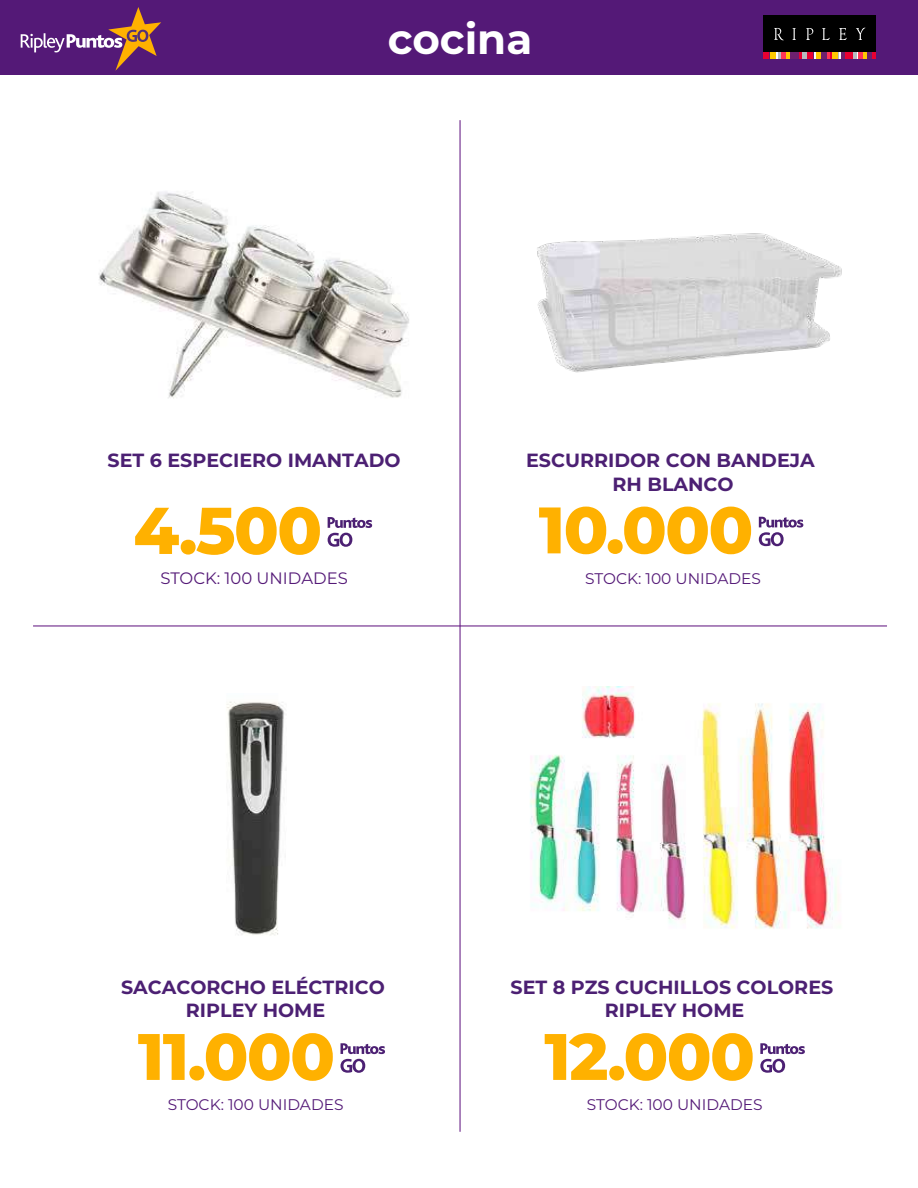
<style>
.page{position:relative;width:918px;height:1188px;background:#fff}
.page>*{position:absolute;margin:0;border:0;box-sizing:border-box;transform-origin:0 0}
.t1{font:800 66px "Montserrat";color:#ffb100}
.t2{font:800 65.55px "Montserrat";letter-spacing:-.025em;color:#ffb100}
.t3{font:700 42px "Montserrat";color:#fff}
.t4{font:700 19.05px/23.1px "Montserrat";color:#4c2073;text-align:center}
.t5{font:16.5px "Montserrat";color:#541977}
.t6{font:15.45px "Montserrat";color:#541977}
</style>
<div class="page">
<svg style="left:328px;top:517px;width:44px;height:30px"></svg>
<img style="left:99px;top:191px;width:310px;height:208px">
<img style="left:226px;top:701px;width:59px;height:234px">
<svg style="left:340px;top:1043px;width:45px;height:30px"></svg>
<div style="left:0;top:0;width:918px;height:75px;background:#541977"></div>
<svg style="left:21px;top:7px;width:140px;height:64px"></svg>
<div style="left:764px;top:16px;width:112px;height:43px;background:#000"></div>
<svg style="left:792px;top:28px;width:4px;height:12px"></svg>
<svg style="left:806px;top:28px;width:7px;height:12px"></svg>
<svg style="left:822px;top:28px;width:8px;height:12px"></svg>
<svg style="left:839px;top:28px;width:8px;height:12px"></svg>
<svg style="left:856px;top:28px;width:9px;height:12px"></svg>
<svg style="left:774px;top:28px;width:10px;height:12px"></svg>
<div style="left:790px;top:52px;width:9px;height:7px;background:#6e206e"></div>
<div style="left:781px;top:52px;width:6px;height:7px;background:#ff3556"></div>
<svg style="left:799px;top:52px;width:3px;height:7px"></svg>
<div style="left:802px;top:52px;width:6px;height:7px;background:#b6bcbf"></div>
<svg style="left:787px;top:52px;width:3px;height:7px"></svg>
<svg style="left:853px;top:52px;width:5px;height:7px"></svg>
<div style="left:816px;top:52px;width:6px;height:7px;background:#ffc900"></div>
<svg style="left:808px;top:52px;width:8px;height:7px"></svg>
<svg style="left:764px;top:52px;width:17px;height:7px"></svg>
<div style="left:844px;top:52px;width:9px;height:7px;background:#e90032"></div>
<svg style="left:822px;top:52px;width:22px;height:7px"></svg>
<div style="left:858px;top:52px;width:6px;height:7px;background:#ff3556"></div>
<svg style="left:864px;top:52px;width:12px;height:7px"></svg>
<hr style="left:33px;top:626px;width:854px;height:1px;background:#5c0e7c">
<hr style="left:460px;top:120px;width:1px;height:1012px;background:#5c0e7c">
<img style="left:537px;top:233px;width:305px;height:140px">
<svg style="left:759px;top:517px;width:44px;height:29px"></svg>
<img style="left:530px;top:686px;width:309px;height:243px">
<svg style="left:760px;top:1043px;width:45px;height:30px"></svg>
<h3 class="t3" style="left:388px;top:9px;width:146px">cocina</h3>
<p class="t4" style="left:108px;top:448px;width:294px">SET 6 ESPECIERO IMANTADO</p>
<h1 class="t1" style="left:133px;top:482px;width:190px">4.500</h1>
<p class="t5" style="left:160px;top:567px;width:189px">STOCK: 100 UNIDADES</p>
<p class="t4" style="left:526px;top:448px;width:290px">ESCURRIDOR CON BANDEJA<br>RH BLANCO</p>
<h2 class="t2" style="left:539px;top:482px;width:216px">10.000</h2>
<p class="t6" style="left:585px;top:568px;width:177px">STOCK: 100 UNIDADES</p>
<p class="t4" style="left:121px;top:975px;width:265px">SACACORCHO ELÉCTRICO<br>RIPLEY HOME</p>
<h2 class="t2" style="left:138px;top:1009px;width:199px">11.000</h2>
<p class="t6" style="left:168px;top:1094px;width:177px">STOCK: 100 UNIDADES</p>
<p class="t4" style="left:511px;top:975px;width:324px">SET 8 PZS CUCHILLOS COLORES<br>RIPLEY HOME</p>
<h2 class="t2" style="left:544px;top:1009px;width:212px">12.000</h2>
<p class="t6" style="left:587px;top:1094px;width:177px">STOCK: 100 UNIDADES</p>
</div>
